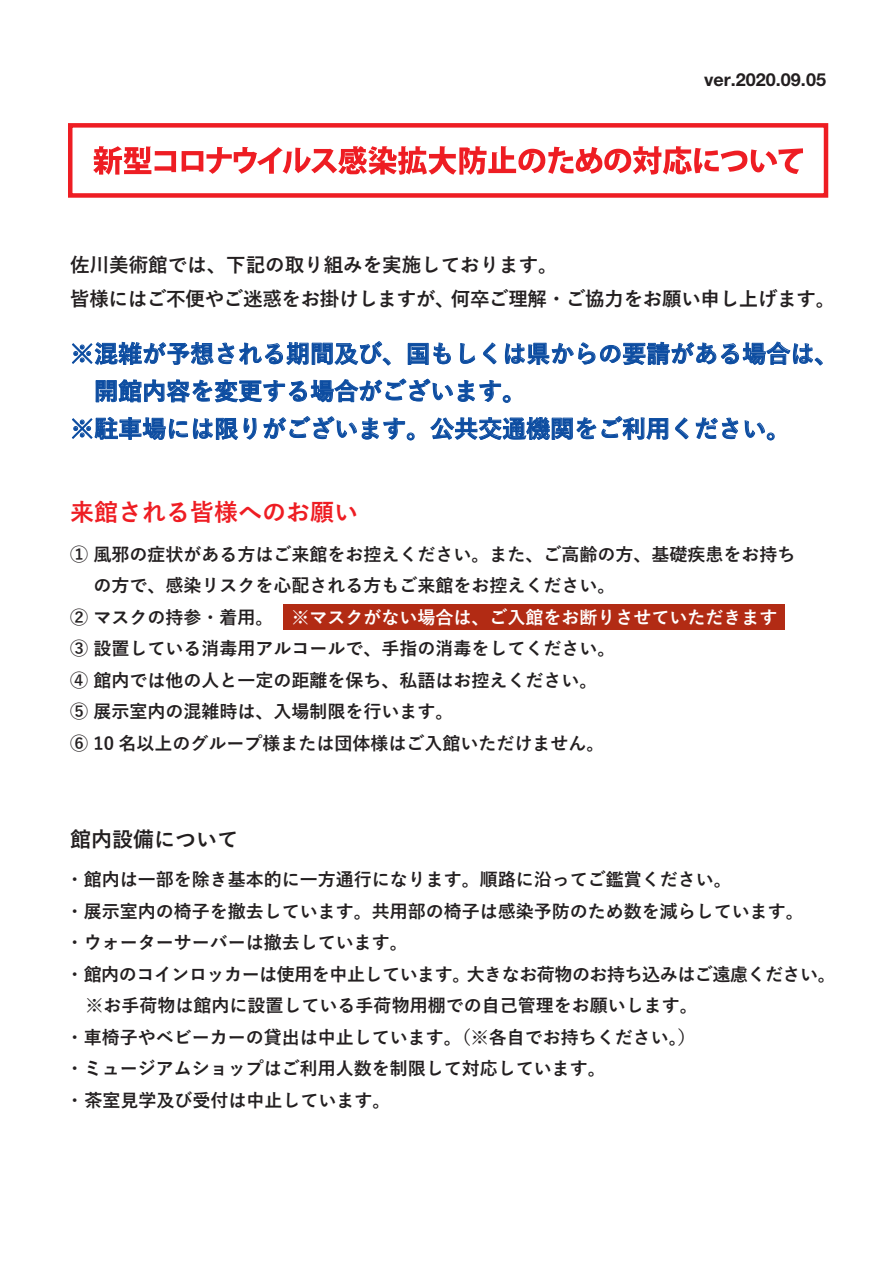
<style>
.page{position:relative;width:893px;height:1263px;background:#fff}
.page>*{position:absolute;margin:0;border:0;box-sizing:border-box;transform-origin:0 0}
.t1{font:700 24px/37.5px "Yu Gothic";color:#0d4da1}
.t2{font:700 24px "Yu Gothic";color:#ee1d23}
.t3{font:700 21px "Yu Gothic";color:#231f20}
.t4{font:700 19.5px/34.2px "Yu Gothic";letter-spacing:-.015em;color:#231f20}
.t5{font:700 18px/31.5px "Yu Gothic";color:#231f20}
.t6{font:700 18px "Yu Gothic";letter-spacing:-.025em;color:#231f20}
.t7{font:700 18px "Helvetica Neue";color:#231f20}
.s1{color:#fff}
</style>
<div class="page">
<div style="left:283px;top:604px;width:502px;height:26px;background:#b22b14"></div>
<div style="left:68px;top:123px;width:760px;height:75px;border:4px solid #ee1d23"></div>
<svg style="left:93px;top:146px;width:83px;height:29px"></svg>
<svg style="left:182px;top:146px;width:621px;height:29px"></svg>
<svg style="left:72px;top:341px;width:319px;height:25px"></svg>
<svg style="left:408px;top:343px;width:43px;height:22px"></svg>
<svg style="left:460px;top:343px;width:15px;height:21px"></svg>
<svg style="left:483px;top:342px;width:13px;height:22px"></svg>
<svg style="left:505px;top:342px;width:318px;height:24px"></svg>
<svg style="left:96px;top:378px;width:415px;height:25px"></svg>
<svg style="left:72px;top:416px;width:166px;height:24px"></svg>
<svg style="left:244px;top:418px;width:12px;height:21px"></svg>
<svg style="left:263px;top:416px;width:152px;height:24px"></svg>
<svg style="left:430px;top:417px;width:166px;height:23px"></svg>
<svg style="left:602px;top:416px;width:66px;height:24px"></svg>
<svg style="left:675px;top:417px;width:13px;height:22px"></svg>
<svg style="left:696px;top:417px;width:42px;height:22px"></svg>
<svg style="left:745px;top:420px;width:30px;height:20px"></svg>
<p class="t7" style="left:704px;top:68px;width:123px">ver.2020.09.05</p>
<p class="t4" style="left:70px;top:248px;width:766px">佐川美術館では、下記の取り組みを実施しております。<br>皆様にはご不便やご迷惑をお掛けしますが、何卒ご理解・ご協力をお願い申し上げます。</p>
<h1 class="t1" style="left:70px;top:335px;width:769px">※混雑が予想される期間及び、国もしくは県からの要請がある場合は、　開館内容を変更する場合がございます。<br>※駐車場には限りがございます。公共交通機関をご利用ください。</h1>
<h1 class="t2" style="left:70px;top:499px;width:290px">来館される皆様へのお願い</h1>
<p class="t5" style="left:70px;top:539px;width:727px">① 風邪の症状がある方はご来館をお控えください。また、ご高齢の方、基礎疾患をお持ち　 の方で、感染リスクを心配される方もご来館をお控えください。<br>② マスクの持参・着用。　<span class="s1">※マスクがない場合は、ご入館をお断りさせていただきます</span>③ 設置している消毒用アルコールで、手指の消毒をしてください。<br>④ 館内では他の人と一定の距離を保ち、私語はお控えください。<br>⑤ 展示室内の混雑時は、入場制限を行います。<br>⑥ 10 名以上のグループ様または団体様はご入館いただけません。</p>
<p class="t3" style="left:70px;top:827px;width:170px">館内設備について</p>
<p class="t5" style="left:66px;top:864px;width:667px">・館内は一部を除き基本的に一方通行になります。順路に沿ってご鑑賞ください。</p>
<p class="t5" style="left:66px;top:896px;width:739px">・展示室内の椅子を撤去しています。共用部の椅子は感染予防のため数を減らしています。</p>
<p class="t5" style="left:66px;top:927px;width:343px">・ウォーターサーバーは撤去しています。</p>
<p class="t6" style="left:66px;top:964px;width:771px">・館内のコインロッカーは使用を中止しています。大きなお荷物のお持ち込みはご遠慮ください。</p>
<p class="t5" style="left:86px;top:990px;width:613px">※お手荷物は館内に設置している手荷物用棚での自己管理をお願いします。</p>
<p class="t5" style="left:66px;top:1022px;width:631px">・車椅子やベビーカーの貸出は中止しています。（※各自でお持ちください。）</p>
<p class="t5" style="left:66px;top:1053px;width:541px">・ミュージアムショップはご利用人数を制限して対応しています。</p>
<p class="t5" style="left:66px;top:1085px;width:326px">・ 茶室見学及び受付は中止しています。</p>
</div>
